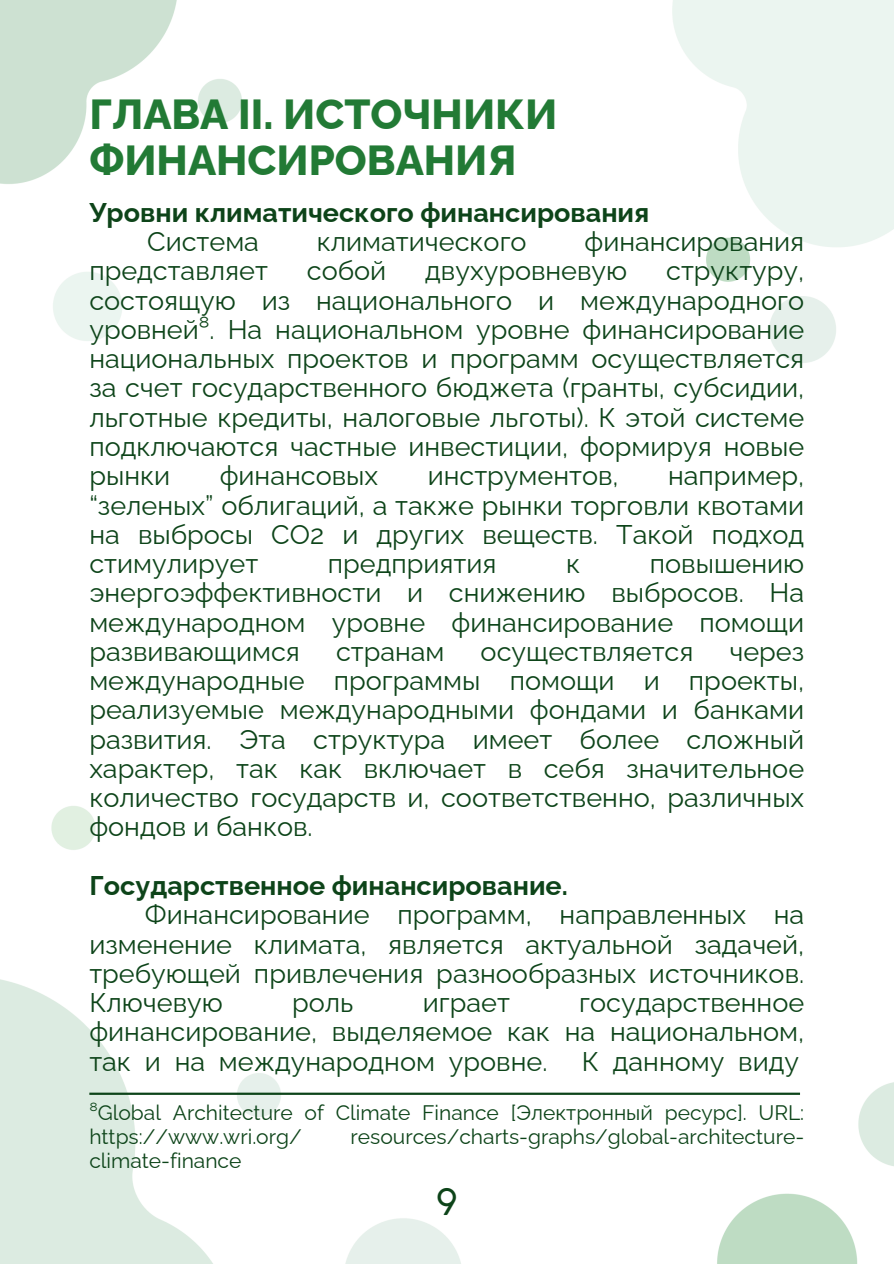
<style>
.page{position:relative;width:894px;height:1264px;background:#fff}
.page>*{position:absolute;margin:0;border:0;box-sizing:border-box;transform-origin:0 0}
.t1{font:800 42px/46.2px "Raleway";color:#227a35}
.t2{font:36px "Coco Gothic";color:#0d4419}
.t3{font:27px/29.2px "Raleway";color:#0d4419;text-align:justify}
.t4{font:700 27px/29.2px "Raleway";color:#0d4419}
.t5{font:21px/23.7px "Raleway";color:#0d4419}
.s1{font-weight:400}
</style>
<div class="page">
<img style="left:0;top:0;width:893px;height:1263px">
<hr style="left:89px;top:1092px;width:710px;height:2px;background:#0d4419">
<p class="t1" style="left:89px;top:91px;width:469px">ГЛАВА II. ИСТОЧНИКИ<br>ФИНАНСИРОВАНИЯ</p>
<h1 class="t4" style="left:147px;top:198px;width:503px;text-indent:-58px">Уровни климатического финансирования<br><span class="s1">Система</span></h1>
<h1 class="t3" style="left:317px;top:227px;width:211px">климатического</h1>
<h1 class="t3" style="left:584px;top:227px;width:221px">финансирования</h1>
<h1 class="t3" style="left:89px;top:256px;width:180px">представляет</h1>
<h1 class="t3" style="left:307px;top:256px;width:81px">собой</h1>
<h1 class="t3" style="left:425px;top:256px;width:203px">двухуровневую</h1>
<h1 class="t3" style="left:89px;top:256px;width:716px;text-indent:576px">структуру, состоящую из национального и международного уровней⁸. На национальном уровне финансирование национальных проектов и программ осуществляется за счет государственного бюджета (гранты, субсидии, льготные кредиты, налоговые льготы). К этой системе подключаются частные инвестиции, формируя новые рынки</h1>
<h1 class="t3" style="left:220px;top:461px;width:160px">финансовых</h1>
<h1 class="t3" style="left:427px;top:461px;width:192px">инструментов,</h1>
<h1 class="t3" style="left:89px;top:461px;width:716px;text-indent:578px">например, “зеленых” облигаций, а также рынки торговли квотами на выбросы CO2 и других веществ. Такой подход стимулирует</h1>
<h1 class="t3" style="left:89px;top:549px;width:716px;text-indent:560px">повышению энергоэффективности и снижению выбросов. На международном уровне финансирование помощи развивающимся</h1>
<h1 class="t3" style="left:328px;top:549px;width:170px">предприятия</h1>
<h1 class="t3" style="left:566px;top:549px;width:16px">к</h1>
<h1 class="t3" style="left:89px;top:636px;width:716px;text-indent:640px">через международные программы помощи и проекты, реализуемые международными фондами и банками развития. Эта структура имеет более сложный характер, так как включает в себя значительное количество государств и, соответственно, различных фондов и банков.</h1>
<h2 class="t4" style="left:89px;top:870px;width:480px">Государственное финансирование.</h2>
<h2 class="t3" style="left:145px;top:900px;width:660px">Финансирование программ, направленных на</h2>
<h2 class="t3" style="left:89px;top:929px;width:716px">изменение климата, является актуальной задачей,</h2>
<h2 class="t3" style="left:89px;top:958px;width:716px">требующей привлечения разнообразных источников.</h2>
<h2 class="t3" style="left:89px;top:987px;width:135px">Ключевую</h2>
<h2 class="t3" style="left:292px;top:987px;width:63px">роль</h2>
<h2 class="t3" style="left:422px;top:987px;width:89px">играет</h2>
<h1 class="t3" style="left:336px;top:636px;width:110px">странам</h1>
<h1 class="t3" style="left:480px;top:636px;width:214px">осуществляется</h1>
<h2 class="t3" style="left:89px;top:987px;width:716px;text-indent:489px">государственное финансирование, выделяемое как на национальном, так и на международном уровне.</h2>
<h2 class="t3" style="left:581px;top:1046px;width:218px">К данному виду</h2>
<p class="t5" style="left:89px;top:1101px;width:716px">⁸Global Architecture of Climate Finance [Электронный ресурс]. URL: https://www.wri.org/</p>
<p class="t5" style="left:350px;top:1124px;width:455px">resources/charts-graphs/global-architecture-</p>
<p class="t5" style="left:89px;top:1148px;width:153px">climate-finance</p>
<h2 class="t2" style="left:436px;top:1188px;width:23px">9</h2>
</div>
